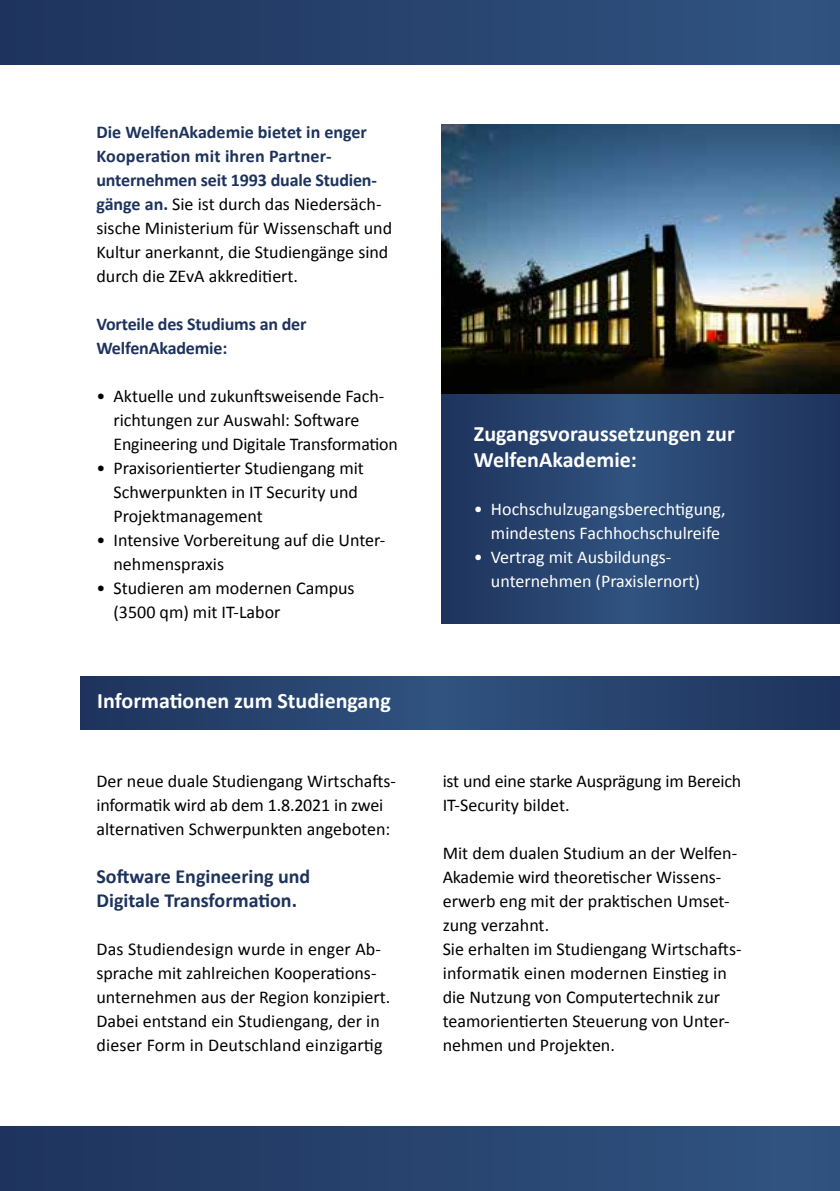
<style>
.page{position:relative;width:840px;height:1191px;background:#fff}
.page>*{position:absolute;margin:0;border:0;box-sizing:border-box;transform-origin:0 0}
.t1{font:700 22px/26.4px "Calibri";color:#fff}
.t2{font:700 20px/24px "Calibri";color:#1d335d}
.t3{font:18px/24px "Calibri";color:#000}
.t4{font:18px/24px "Calibri";color:#fff}
.t5{font:700 18px/24px "Calibri";letter-spacing:-.01em;color:#1d335d}
.s1{font-weight:700;color:#1d335d}
</style>
<div class="page">
<svg style="left:441px;top:393px;width:398px;height:231px;background:#26426d"></svg>
<div style="left:0;top:0;width:839px;height:65px;background:linear-gradient(to right,#1e335d,#315481)"></div>
<div style="left:0;top:1126px;width:839px;height:65px;background:linear-gradient(to right,#1e335d,#315481)"></div>
<img style="left:441px;top:125px;width:398px;height:268px">
<svg style="left:81px;top:677px;width:758px;height:52px;background:#26426d"></svg>
<p class="t3" style="left:96px;top:119px;width:297px"><span class="s1">Die WelfenAkademie bietet in enger Kooperation mit ihren Partner&shy;unternehmen seit 1993 duale Studien&shy;gänge an.</span> Sie ist durch das Niedersäch&shy;sische Ministerium für Wissenschaft und Kultur anerkannt, die Studiengänge sind durch die ZEvA akkreditiert.</p>
<p class="t5" style="left:96px;top:312px;width:211px">Vorteile des Studiums an der<br>WelfenAkademie:</p>
<p class="t3" style="left:113px;top:383px;width:286px;text-indent:-17px">• Aktuelle und zukunftsweisende Fach&shy;richtungen zur Auswahl: Software<br>Engineering und Digitale Transformation</p>
<p class="t3" style="left:113px;top:455px;width:252px;text-indent:-17px">• Praxisorientierter Studiengang mit<br>Schwerpunkten in IT Security und<br>Projektmanagement</p>
<p class="t3" style="left:113px;top:527px;width:273px;text-indent:-17px">• Intensive Vorbereitung auf die Unter&shy;nehmenspraxis</p>
<p class="t3" style="left:113px;top:575px;width:242px;text-indent:-17px">• Studieren am modernen Campus (3500 qm) mit IT-Labor</p>
<p class="t1" style="left:97px;top:686px;width:295px">Informationen zum Studiengang</p>
<p class="t3" style="left:96px;top:768px;width:301px">Der neue duale Studiengang Wirtschafts&shy;informatik wird ab dem 1.8.2021 in zwei alternativen Schwerpunkten angeboten:</p>
<p class="t2" style="left:96px;top:864px;width:215px">Software Engineering und<br>Digitale Transformation.</p>
<p class="t3" style="left:96px;top:936px;width:295px">Das Studiendesign wurde in enger Ab&shy;sprache mit zahlreichen Kooperations&shy;unternehmen aus der Region konzipiert.<br>Dabei entstand ein Studiengang, der in dieser Form in Deutschland einzigartig</p>
<p class="t1" style="left:473px;top:419px;width:262px">Zugangsvoraussetzungen zur<br>WelfenAkademie:</p>
<p class="t4" style="left:490px;top:496px;width:236px;text-indent:-17px">• Hochschulzugangsberechtigung, mindestens Fachhochschulreife</p>
<p class="t4" style="left:490px;top:544px;width:210px;text-indent:-17px">• Vertrag mit Ausbildungs&shy;unternehmen (Praxislernort)</p>
<p class="t3" style="left:442px;top:768px;width:300px">ist und eine starke Ausprägung im Bereich<br>IT-Security bildet.</p>
<p class="t3" style="left:442px;top:840px;width:300px">Mit dem dualen Studium an der Welfen-Akademie wird theoretischer Wissens&shy;erwerb eng mit der praktischen Umset&shy;zung verzahnt.<br>Sie erhalten im Studiengang Wirtschafts&shy;informatik einen modernen Einstieg in die Nutzung von Computertechnik zur teamorientierten Steuerung von Unter&shy;nehmen und Projekten.</p>
</div>
